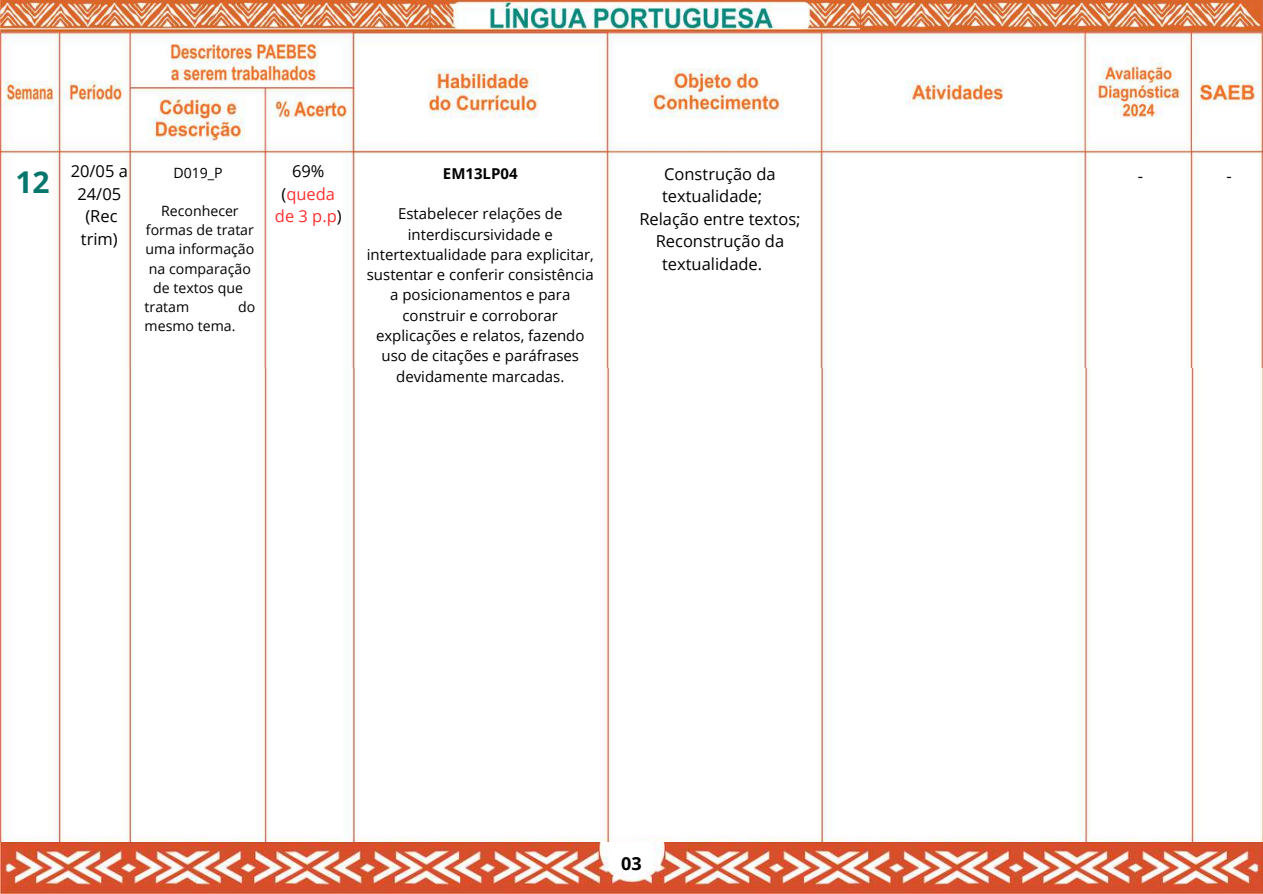
<style>
.page{position:relative;width:1263px;height:894px;background:#fff}
.page>*{position:absolute;margin:0;border:0;box-sizing:border-box;transform-origin:0 0}
.t1{font:700 30px "Open Sans";color:#05766b}
.t2{font:700 18px "Open Sans";color:#000}
.t3{font:16.5px/22.5px "Open Sans";color:#000;text-align:center}
.t4{font:16.5px/22.5px "Open Sans";color:#ff3131;text-align:center}
.t5{font:15px/20.2px "Open Sans";color:#000;text-align:center}
.t6{font:700 15px "Open Sans";color:#000}
.t7{font:14.1px "Open Sans";color:#000}
.s1{color:#000}
</style>
<div class="page">
<img style="left:0;top:642px;width:1263px;height:251px">
<img style="left:0;top:0;width:1263px;height:642px">
<h1 class="t1" style="left:15px;top:161px;width:36px">12</h1>
<p class="t3" style="left:71px;top:160px;width:59px">20/05 a<br>24/05 (Rec trim)</p>
<p class="t7" style="left:173px;top:163px;width:51px">D019_P</p>
<p class="t7" style="left:161px;top:201px;width:79px">Reconhecer</p>
<p class="t7" style="left:146px;top:220px;width:110px">formas de tratar</p>
<p class="t7" style="left:146px;top:239px;width:110px">uma informação</p>
<p class="t7" style="left:149px;top:258px;width:103px">na comparação</p>
<p class="t7" style="left:153px;top:277px;width:91px">de textos que</p>
<p class="t7" style="left:145px;top:296px;width:46px">tratam</p>
<p class="t7" style="left:238px;top:296px;width:19px">do</p>
<p class="t7" style="left:145px;top:316px;width:92px">mesmo tema.</p>
<p class="t4" style="left:275px;top:160px;width:68px"><span class="s1">69% (</span>queda de 3 p.p<span class="s1">)</span></p>
<p class="t6" style="left:443px;top:163px;width:76px">EM13LP04</p>
<p class="t5" style="left:367px;top:203px;width:229px">Estabelecer relações de interdiscursividade e intertextualidade para explicitar, sustentar e conferir consistência a posicionamentos e para construir e corroborar explicações e relatos, fazendo uso de citações e paráfrases devidamente marcadas.</p>
<p class="t3" style="left:664px;top:162px;width:113px">Construção da</p>
<p class="t3" style="left:662px;top:185px;width:102px">textualidade;</p>
<p class="t3" style="left:639px;top:207px;width:163px">Relação entre textos;</p>
<p class="t3" style="left:656px;top:230px;width:130px">Reconstrução da</p>
<p class="t3" style="left:662px;top:252px;width:102px">textualidade.</p>
<p class="t2" style="left:621px;top:850px;width:22px">03</p>
<p class="t3" style="left:1138px;top:164px;width:7px">-</p>
<p class="t3" style="left:1226px;top:164px;width:7px">-</p>
</div>
